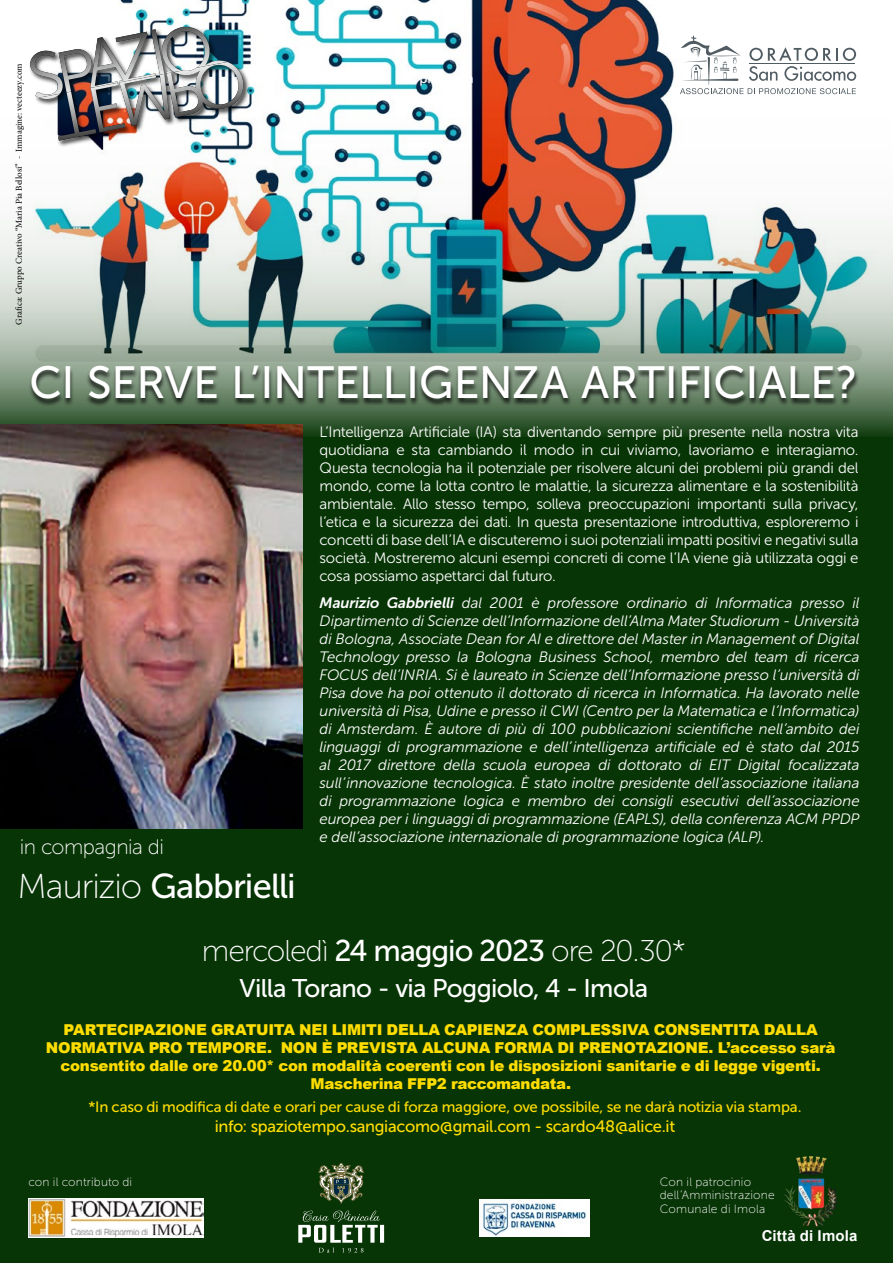
<style>
.page{position:relative;width:893px;height:1263px;background:#083506}
.page>*{position:absolute;margin:0;border:0;box-sizing:border-box;transform-origin:0 0}
.t1{font:45px "Museo Sans 500";letter-spacing:-.005em;color:#fff}
.t2{font:34.5px "Museo Sans 500";letter-spacing:-.025em;color:#fff}
.t3{font:30px "Museo Sans 100";letter-spacing:-.04em;color:#fff}
.t4{font:25.5px "Museo Sans 500";letter-spacing:-.025em;color:#fff}
.t5{font:21px "Museo Sans 100";letter-spacing:-.025em;color:#fff}
.t6{font:16.5px "Museo Sans 500";letter-spacing:-.02em;color:#fd0}
.t7{font:italic 15px/18px "Museo Sans 300";letter-spacing:-.01em;color:#fff;text-align:justify}
.t8{font:15px/18px "Museo Sans 300";letter-spacing:-.02em;color:#fff;text-align:justify}
.t9{font:900 15px/18px "Arial";letter-spacing:-.02em;color:#fd0;text-align:center}
.t10{font:15px "Museo Sans 500";letter-spacing:-.015em;color:#fd0}
.t11{font:700 15px "Arial";letter-spacing:.01em;color:#fff}
.t12{font:12px/13.5px "Museo Sans 100";letter-spacing:.015em;color:#fff}
.t13{font:9px "Minion Pro";color:#000}
.s1{font-family:"Museo Sans 100"}
.s2{font-family:"Museo Sans 700"}
.s3{font-family:"Museo Sans 500"}
</style>
<div class="page">
<svg style="left:0;top:392px;width:893px;height:85px"></svg>
<img style="left:0;top:0;width:893px;height:392px">
<div style="left:29px;top:26px;width:222px;height:121px;background:#000;opacity:.75"></div>
<img style="left:29px;top:25px;width:216px;height:116px">
<svg style="left:680px;top:36px;width:176px;height:58px;background:#e1e3e4"></svg>
<img style="left:28px;top:1198px;width:176px;height:40px">
<img style="left:479px;top:1200px;width:110px;height:37px">
<svg style="left:318px;top:1163px;width:46px;height:41px"></svg>
<svg style="left:298px;top:1211px;width:86px;height:42px"></svg>
<img style="left:784px;top:1156px;width:53px;height:71px">
<img style="left:0;top:424px;width:302px;height:404px">
<div style="left:29px;top:366px;width:830px;height:41px;background:#000;opacity:.75"></div>
<p class="t13" style="left:13px;top:325px;width:263px;rotate:-90deg">Grafica: Gruppo Creativo “Maria Pia Bellosi” - Immagine: vecteezy.com</p>
<h1 class="t1" style="left:30px;top:358px;width:830px">CI SERVE L’INTELLIGENZA ARTIFICIALE?</h1>
<h3 class="t5" style="left:20px;top:835px;width:146px">in compagnia di</h3>
<h2 class="t2" style="left:18px;top:867px;width:280px"><span class="s1">Maurizio</span> Gabbrielli</h2>
<p class="t8" style="left:320px;top:423px;width:540px">L’Intelligenza Artificiale (IA) sta diventando sempre più presente nella nostra vita quotidiana e sta cambiando il modo in cui viviamo, lavoriamo e interagiamo.<br>Questa tecnologia ha il potenziale per risolvere alcuni dei problemi più grandi del mondo, come la lotta contro le malattie, la sicurezza alimentare e la sostenibilità ambientale. Allo stesso tempo, solleva preoccupazioni importanti sulla privacy, l’etica e la sicurezza dei dati. In questa presentazione introduttiva, esploreremo i concetti di base dell’IA e discuteremo i suoi potenziali impatti positivi e negativi sulla società. Mostreremo alcuni esempi concreti di come l’IA viene già utilizzata oggi e cosa possiamo aspettarci dal futuro.</p>
<p class="t7" style="left:320px;top:594px;width:542px"><span class="s2">Maurizio Gabbrielli</span> dal 2001 è professore ordinario di Informatica presso il Dipartimento di Scienze dell’Informazione dell’Alma Mater Studiorum - Università di Bologna, Associate Dean for AI e direttore del Master in Management of Digital Technology presso la Bologna Business School, membro del team di ricerca FOCUS dell’INRIA. Si è laureato in Scienze dell’Informazione presso l’università di Pisa dove ha poi ottenuto il dottorato di ricerca in Informatica. Ha lavorato nelle università di Pisa, Udine e presso il CWI (Centro per la Matematica e l’Informatica) di Amsterdam. È autore di più di 100 pubblicazioni scientifiche nell’ambito dei linguaggi di programmazione e dell’intelligenza artificiale ed è stato dal 2015 al 2017 direttore della scuola europea di dottorato di EIT Digital focalizzata sull’innovazione tecnologica. È stato inoltre presidente dell’associazione italiana di programmazione logica e membro dei consigli esecutivi dell’associazione europea per i linguaggi di programmazione (EAPLS), della conferenza ACM PPDP e dell’associazione internazionale di programmazione logica (ALP).</p>
<h3 class="t3" style="left:202px;top:935px;width:485px">mercoledì <span class="s3">24 maggio 2023</span> ore 20.30*</h3>
<h3 class="t4" style="left:239px;top:974px;width:410px">Villa Torano - via Poggiolo, 4 - Imola</h3>
<p class="t9" style="left:46px;top:1020px;width:791px">PARTECIPAZIONE GRATUITA NEI LIMITI DELLA CAPIENZA COMPLESSIVA CONSENTITA DALLA NORMATIVA PRO TEMPORE. NON È PREVISTA ALCUNA FORMA DI PRENOTAZIONE. L’accesso sarà consentito dalle ore 20.00* con modalità coerenti con le disposizioni sanitarie e di legge vigenti.<br>Mascherina FFP2 raccomandata.</p>
<p class="t10" style="left:88px;top:1099px;width:714px">*In caso di modifica di date e orari per cause di forza maggiore, ove possibile, se ne darà notizia via stampa.</p>
<p class="t6" style="left:215px;top:1117px;width:462px">info: spaziotempo.sangiacomo@gmail.com - scardo48@alice.it</p>
<p class="t12" style="left:28px;top:1175px;width:105px">con il contributo di</p>
<p class="t12" style="left:660px;top:1175px;width:116px">Con il patrocinio dell’Amministrazione<br>Comunale di Imola</p>
<p class="t11" style="left:762px;top:1226px;width:97px">Città di Imola</p>
</div>
